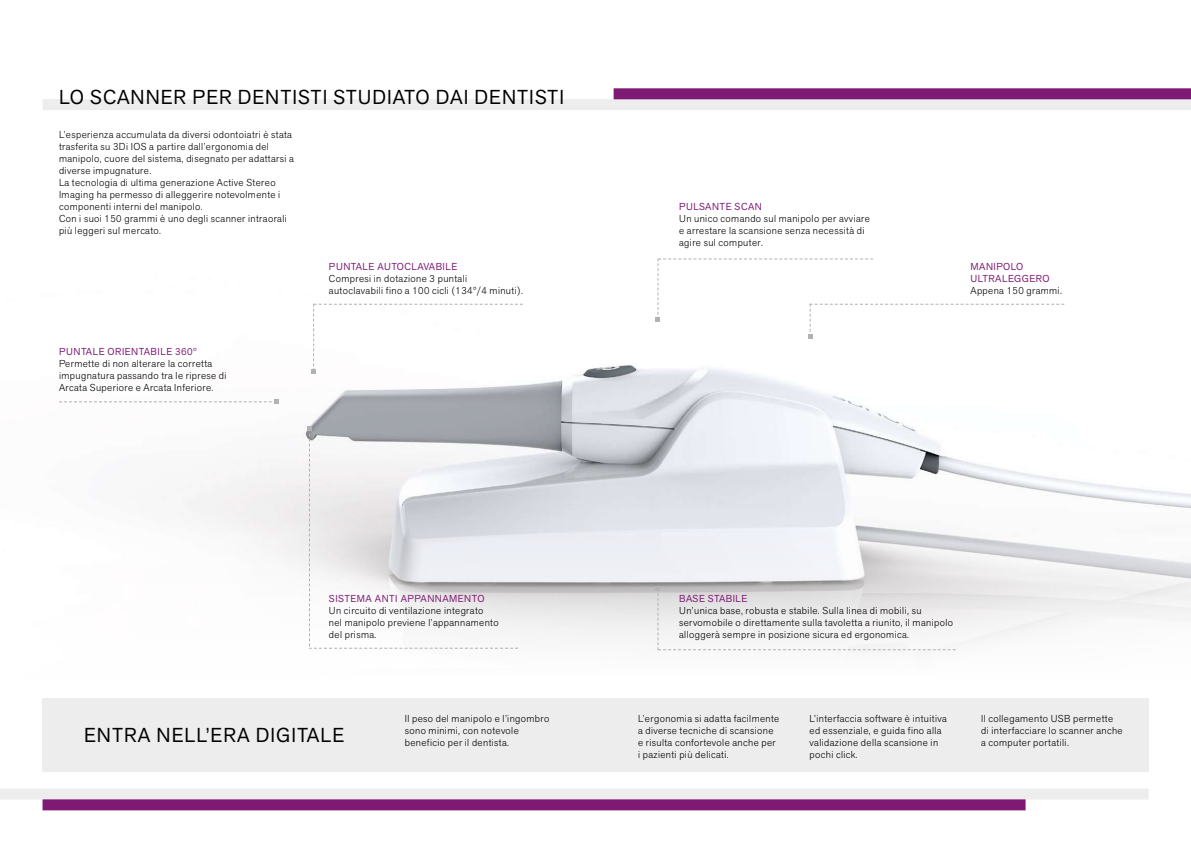
<style>
.page{position:relative;width:1191px;height:842px;background:#fff}
.page>*{position:absolute;margin:0;border:0;box-sizing:border-box;transform-origin:0 0}
.t1{font:20px "Akzid Grtsk Next";letter-spacing:.05em;color:#000}
.t2{font:300 10px/12px "Akzid Grtsk Next";letter-spacing:.04em;color:#000}
.t3{font:10px/12px "Akzid Grtsk Next";letter-spacing:.05em;color:#7e1974}
</style>
<div class="page">
<img style="left:42px;top:303px;width:1149px;height:416px">
<div style="left:43px;top:99px;width:1148px;height:11px;background:#ededed"></div>
<div style="left:613px;top:88px;width:578px;height:11px;background:#7e1974"></div>
<div style="left:0;top:788px;width:1148px;height:11px;background:#ededed"></div>
<div style="left:43px;top:799px;width:982px;height:11px;background:#7e1974"></div>
<svg style="left:307px;top:427px;width:211px;height:222px"></svg>
<svg style="left:656px;top:258px;width:408px;height:81px"></svg>
<svg style="left:59px;top:400px;width:220px;height:4px"></svg>
<svg style="left:312px;top:304px;width:211px;height:69px"></svg>
<div style="left:43px;top:698px;width:1105px;height:73px;background:#ededed"></div>
<svg style="left:656px;top:586px;width:299px;height:64px"></svg>
<h1 class="t1" style="left:59px;top:84px;width:506px">LO SCANNER PER DENTISTI STUDIATO DAI DENTISTI</h1>
<p class="t2" style="left:59px;top:128px;width:236px">L’esperienza accumulata da diversi odontoiatri è stata trasferita su 3Di IOS a partire dall’ergonomia del manipolo, cuore del sistema, disegnato per adattarsi a diverse impugnature.<br>La tecnologia di ultima generazione Active Stereo Imaging ha permesso di alleggerire notevolmente i componenti interni del manipolo.<br>Con i suoi 150 grammi è uno degli scanner intraorali più leggeri sul mercato.</p>
<p class="t3" style="left:59px;top:345px;width:139px">PUNTALE ORIENTABILE 360°</p>
<p class="t2" style="left:59px;top:357px;width:169px">Permette di non alterare la corretta impugnatura passando tra le riprese di<br>Arcata Superiore e Arcata Inferiore.</p>
<p class="t3" style="left:329px;top:261px;width:130px">PUNTALE AUTOCLAVABILE</p>
<p class="t2" style="left:329px;top:273px;width:195px">Compresi in dotazione 3 puntali autoclavabili fino a 100 cicli (134°/4 minuti).</p>
<p class="t3" style="left:679px;top:201px;width:84px">PULSANTE SCAN</p>
<p class="t2" style="left:679px;top:213px;width:192px">Un unico comando sul manipolo per avviare e arrestare la scansione senza necessità di agire sul computer.</p>
<p class="t3" style="left:970px;top:261px;width:81px">MANIPOLO<br>ULTRALEGGERO</p>
<p class="t2" style="left:970px;top:285px;width:93px">Appena 150 grammi.</p>
<p class="t3" style="left:329px;top:592px;width:157px">SISTEMA ANTI APPANNAMENTO</p>
<p class="t2" style="left:329px;top:604px;width:171px">Un circuito di ventilazione integrato nel manipolo previene l’appannamento del prisma.</p>
<h1 class="t1" style="left:84px;top:722px;width:261px">ENTRA NELL’ERA DIGITALE</h1>
<p class="t2" style="left:405px;top:713px;width:146px">Il peso del manipolo e l’ingombro sono minimi, con notevole</p>
<p class="t2" style="left:405px;top:737px;width:106px">beneficio per il dentista.</p>
<p class="t3" style="left:679px;top:592px;width:70px">BASE STABILE</p>
<p class="t2" style="left:679px;top:604px;width:275px">Un’unica base, robusta e stabile. Sulla linea di mobili, su servomobile o direttamente sulla tavoletta a riunito, il manipolo alloggerà sempre in posizione sicura ed ergonomica.</p>
<p class="t2" style="left:638px;top:713px;width:143px">L’ergonomia si adatta facilmente a diverse tecniche di scansione e risulta confortevole anche per i pazienti più delicati.</p>
<p class="t2" style="left:809px;top:713px;width:139px">L’interfaccia software è intuitiva ed essenziale, e guida fino alla validazione della scansione in pochi click.</p>
<p class="t2" style="left:981px;top:713px;width:143px">Il collegamento USB permette di interfacciare lo scanner anche a computer portatili.</p>
</div>
